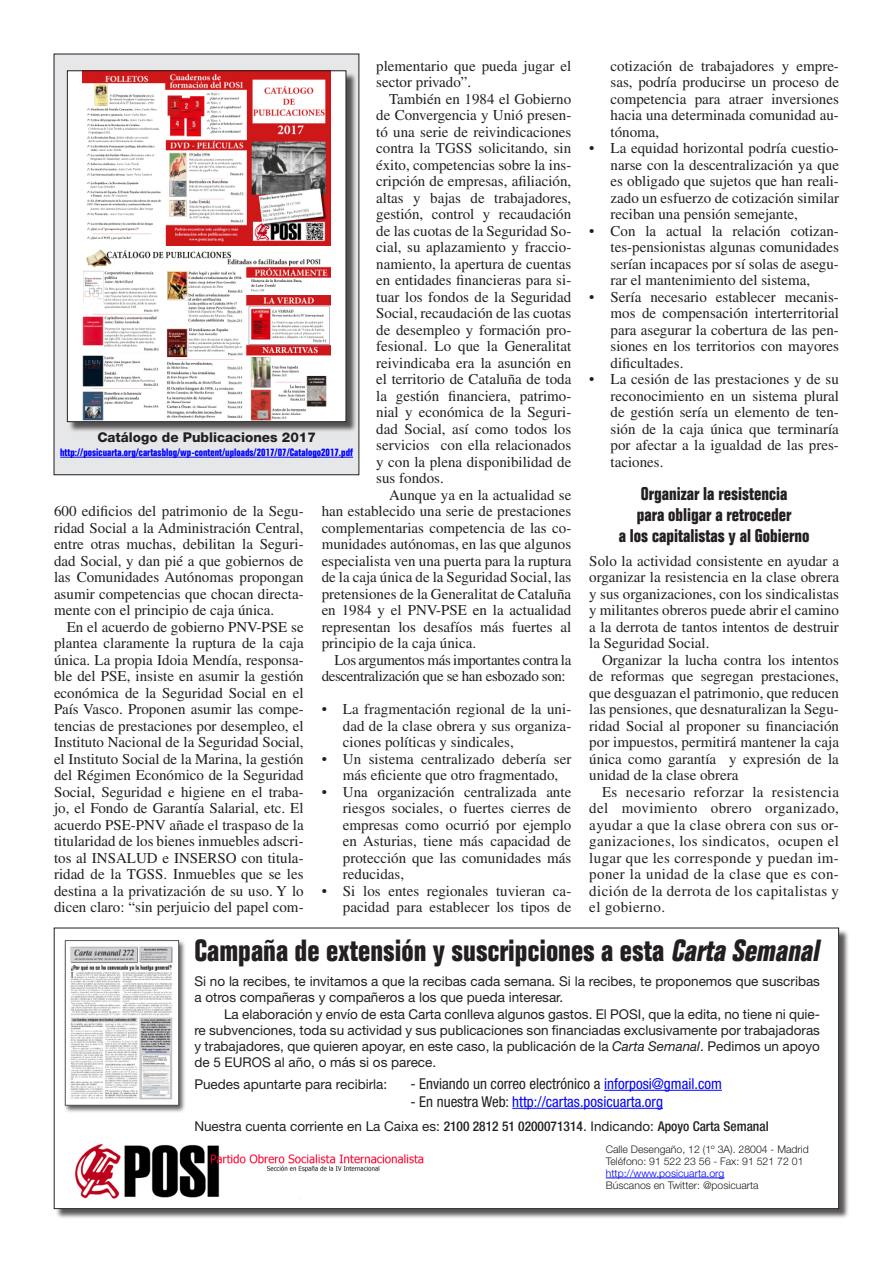
<style>
.page{position:relative;width:893px;height:1263px;background:#fff}
.page>*{position:absolute;margin:0;border:0;box-sizing:border-box;transform-origin:0 0}
.t1{font:700 condensed 30px "Folio Std";color:#231f20}
.t2{font:700 condensed 18px "Folio Std";color:#231f20}
.t3{font:15px/16.5px "Times LT Std";color:#231f20;text-align:justify}
.t4{font:15px/16.5px "Times LT Std";letter-spacing:-.025em;color:#231f20}
.texto_de_cuerpo_1{font:condensed 15px "Helvetica Neue LT Std";color:#231f20}
.t5{font:condensed 15px "Helvetica Neue LT Std";color:#0002ff}
.texto_de_cuerpo_1-2{font:13.5px/16.2px "Helvetica Neue LT Std";color:#231f20}
.t6{font:800 13.5px "Helvetica Neue LT Std";color:#231f20}
.t7{font:300 10.5px "Helvetica Neue LT Std";color:#231f20}
.Título_cara_A{font:700 condensed 10.5px "Folio Std";color:#00f}
.t8{font:300 10.5px "Helvetica Neue LT Std";color:#0002ff}
.s1{font-style:italic}
.s2{color:#0002ff}
.s3{color:#231f20}
.s4{font-weight:500;font-stretch:condensed}
</style>
<div class="page">
<div style="left:54px;top:54px;width:305px;height:421px;background:#e6e7e9"></div>
<div style="left:55px;top:929px;width:794px;height:291px;background:#231f20;opacity:.75"></div>
<div style="left:54px;top:928px;width:785px;height:280px;background:#fff"></div>
<div style="left:63px;top:939px;width:124px;height:174px;background:#231f20;opacity:.75"></div>
<div style="left:65px;top:940px;width:114px;height:165px;background:#fff"></div>
<img style="left:70px;top:946px;width:103px;height:153px">
<div style="left:65px;top:940px;width:114px;height:165px;border:1px solid #57585a"></div>
<hr style="left:606px;top:1177px;width:118px;height:1px;background:#0002ff">
<hr style="left:604px;top:1090px;width:118px;height:1px;background:#0002ff">
<hr style="left:512px;top:1108px;width:151px;height:1px;background:#0002ff">
<img style="left:75px;top:1143px;width:349px;height:57px">
<div style="left:68px;top:72px;width:289px;height:360px;background:#231f20;opacity:.75"></div>
<div style="left:67px;top:71px;width:279px;height:351px;background:#fff"></div>
<img style="left:83px;top:73px;width:248px;height:347px">
<div style="left:67px;top:71px;width:279px;height:351px;border:1px solid #231f20"></div>
<hr style="left:60px;top:457px;width:293px;height:1px;background:#00f">
<p class="t3" style="left:611px;top:57px;width:230px">cotización de trabajadores y empre&shy;sas, podría producirse un proceso de competencia para atraer inversiones hacia una determinada comunidad au&shy;tónoma,</p>
<p class="t3" style="left:611px;top:140px;width:230px;text-indent:-21px">• La equidad horizontal podría cuestio&shy;narse con la descentralización ya que es obligado que sujetos que han reali&shy;zado un esfuerzo de cotización similar reciban una pensión semejante,</p>
<p class="t3" style="left:611px;top:222px;width:230px;text-indent:-21px">• Con la actual la relación cotizan&shy;tes-pensionistas algunas comunidades serían incapaces por sí solas de asegu&shy;rar el mantenimiento del sistema,</p>
<p class="t3" style="left:611px;top:288px;width:230px;text-indent:-21px">• Sería necesario establecer mecanis&shy;mos de compensación interterritorial para asegurar la cobertura de las pen&shy;siones en los territorios con mayores dificultades.</p>
<p class="t3" style="left:611px;top:371px;width:230px;text-indent:-21px">• La cesión de las prestaciones y de su reconocimiento en un sistema plural de gestión sería un elemento de ten&shy;sión de la caja única que terminaría por afectar a la igualdad de las pres&shy;taciones.</p>
<p class="t2" style="left:641px;top:484px;width:148px">Organizar la resistencia</p>
<p class="t2" style="left:637px;top:505px;width:156px">para obligar a retroceder</p>
<p class="t2" style="left:619px;top:526px;width:192px">a los capitalistas y al Gobierno</p>
<p class="t3" style="left:589px;top:552px;width:251px">Solo la actividad consistente en ayudar a organizar la resistencia en la clase obrera y sus organizaciones, con los sindicalistas y militantes obreros puede abrir el camino a la derrota de tantos intentos de destruir la Seguridad Social.</p>
<p class="t3" style="left:589px;top:651px;width:251px;text-indent:13px">Organizar la lucha contra los intentos de reformas que segregan prestaciones, que desguazan el patrimonio, que reducen las pensiones, que desnaturalizan la Segu&shy;ridad Social al proponer su financiación por impuestos, permitirá mantener la caja única como garantía y expresión de la unidad de la clase obrera</p>
<p class="t3" style="left:589px;top:783px;width:251px;text-indent:13px">Es necesario reforzar la resistencia del movimiento obrero organizado, ayudar a que la clase obrera con sus or&shy;ganizaciones, los sindicatos, ocupen el lugar que les corresponde y puedan im&shy;poner la unidad de la clase que es con&shy;dición de la derrota de los capitalistas y el gobierno.</p>
<p class="t1" style="left:194px;top:934px;width:632px">Campaña de extensión y suscripciones a esta <span class="s1">Carta Semanal</span></p>
<p class="texto_de_cuerpo_1-2" style="left:194px;top:973px;width:627px">Si no la recibes, te invitamos a que la recibas cada semana. Si la recibes, te proponemos que suscribas a otros compañeras y compañeros a los que pueda interesar.</p>
<p class="texto_de_cuerpo_1-2" style="left:194px;top:1005px;width:627px;text-align:justify;text-indent:30px">La elaboración y envío de esta Carta conlleva algunos gastos. El POSI, que la edita, no tiene ni quie&shy;re subvenciones, toda su actividad y sus publicaciones son financiadas exclusivamente por trabajadoras y trabajadores, que quieren apoyar, en este caso, la publicación de la <span class="s1">Carta Semanal</span>. Pedimos un apoyo de 5 EUROS al año, o más si os parece.</p>
<p class="t3" style="left:376px;top:57px;width:197px">plementario que pueda jugar el sector privado”.</p>
<p class="t3" style="left:376px;top:90px;width:197px;text-indent:13px">También en 1984 el Gobierno de Convergencia y Unió presen&shy;tó una serie de reivindicaciones contra la TGSS solicitando, sin éxito, competencias sobre la ins&shy;cripción de empresas, afiliación, altas y bajas de trabajadores, gestión, control y recaudación de las cuotas de la Seguridad So&shy;cial, su aplazamiento y fraccio&shy;namiento, la apertura de cuentas en entidades financieras para si&shy;tuar los fondos de la Seguridad Social, recaudación de las cuotas de desempleo y formación pro&shy;fesional. Lo que la Generalitat reivindicaba era la asunción en el territorio de Cataluña de toda la gestión financiera, patrimo&shy;nial y económica de la Seguri&shy;dad Social, así como todos los servicios con ella relacionados y con la plena disponibilidad de sus fondos.</p>
<p class="t3" style="left:322px;top:486px;width:251px;text-indent:67px">Aunque ya en la actualidad se han establecido una serie de prestaciones complementarias competencia de las co&shy;munidades autónomas, en las que algunos especialista ven una puerta para la ruptura de la caja única de la Seguridad Social, las pretensiones de la Generalitat de Cataluña en 1984 y el PNV-PSE en la actualidad representan los desafíos más fuertes al principio de la caja única.</p>
<p class="t4" style="left:322px;top:651px;width:251px;text-indent:13px">Los argumentos más importantes contra la descentralización que se han esbozado son:</p>
<p class="t3" style="left:343px;top:701px;width:230px;text-indent:-21px">• La fragmentación regional de la uni&shy;dad de la clase obrera y sus organiza&shy;ciones políticas y sindicales,</p>
<p class="t3" style="left:322px;top:750px;width:251px;text-align:center">• Un sistema centralizado debería ser más eficiente que otro fragmentado,</p>
<p class="t3" style="left:343px;top:783px;width:230px;text-indent:-21px">• Una organización centralizada ante riesgos sociales, o fuertes cierres de empresas como ocurrió por ejemplo en Asturias, tiene más capacidad de protección que las comunidades más reducidas,</p>
<p class="t3" style="left:322px;top:882px;width:251px;text-align:right">• Si los entes regionales tuvieran ca&shy;pacidad para establecer los tipos de</p>
<p class="t6" style="left:97px;top:429px;width:220px">Catálogo de Publicaciones 2017</p>
<p class="Título_cara_A" style="left:60px;top:447px;width:294px">http://posicuarta.org/cartasblog/wp-content/uploads/2017/07/Catalogo2017.pdf</p>
<p class="t3" style="left:54px;top:503px;width:251px">600 edificios del patrimonio de la Segu&shy;ridad Social a la Administración Central, entre otras muchas, debilitan la Seguri&shy;dad Social, y dan pié a que gobiernos de las Comunidades Autónomas propongan asumir competencias que chocan directa&shy;mente con el principio de caja única.</p>
<p class="t3" style="left:54px;top:618px;width:251px;text-indent:13px">En el acuerdo de gobierno PNV-PSE se plantea claramente la ruptura de la caja única. La propia Idoia Mendía, responsa&shy;ble del PSE, insiste en asumir la gestión económica de la Seguridad Social en el País Vasco. Proponen asumir las compe&shy;tencias de prestaciones por desempleo, el Instituto Nacional de la Seguridad Social, el Instituto Social de la Marina, la gestión del Régimen Económico de la Seguridad Social, Seguridad e higiene en el traba&shy;jo, el Fondo de Garantía Salarial, etc. El acuerdo PSE-PNV añade el traspaso de la titularidad de los bienes inmuebles adscri&shy;tos al INSALUD e INSERSO con titula&shy;ridad de la TGSS. Inmuebles que se les destina a la privatización de su uso. Y lo dicen claro: “sin perjuicio del papel com-</p>
<p class="texto_de_cuerpo_1-2" style="left:194px;top:1076px;width:194px">Puedes apuntarte para recibirla:</p>
<p class="texto_de_cuerpo_1" style="left:410px;top:1075px;width:313px">- Enviando un correo electrónico a <span class="s2">inforposi@gmail.com</span></p>
<p class="t5" style="left:410px;top:1093px;width:254px"><span class="s3">- En nuestra Web:</span> http://cartas.posicuarta.org</p>
<p class="texto_de_cuerpo_1-2" style="left:194px;top:1118px;width:576px">Nuestra cuenta corriente en La Caixa es: <span class="s4">2100 2812 51 0200071314</span>. Indicando: <span class="s4">Apoyo Carta Semanal</span></p>
<p class="t7" style="left:606px;top:1143px;width:205px">Calle Desengaño, 12 (1º 3A). 28004 - Madrid</p>
<p class="t7" style="left:606px;top:1155px;width:199px">Teléfono: 91 522 23 56 - Fax: 91 521 72 01</p>
<p class="t8" style="left:606px;top:1167px;width:120px">http://www.posicuarta.org</p>
<p class="t7" style="left:606px;top:1179px;width:154px">Búscanos en Twitter: @posicuarta</p>
</div>
